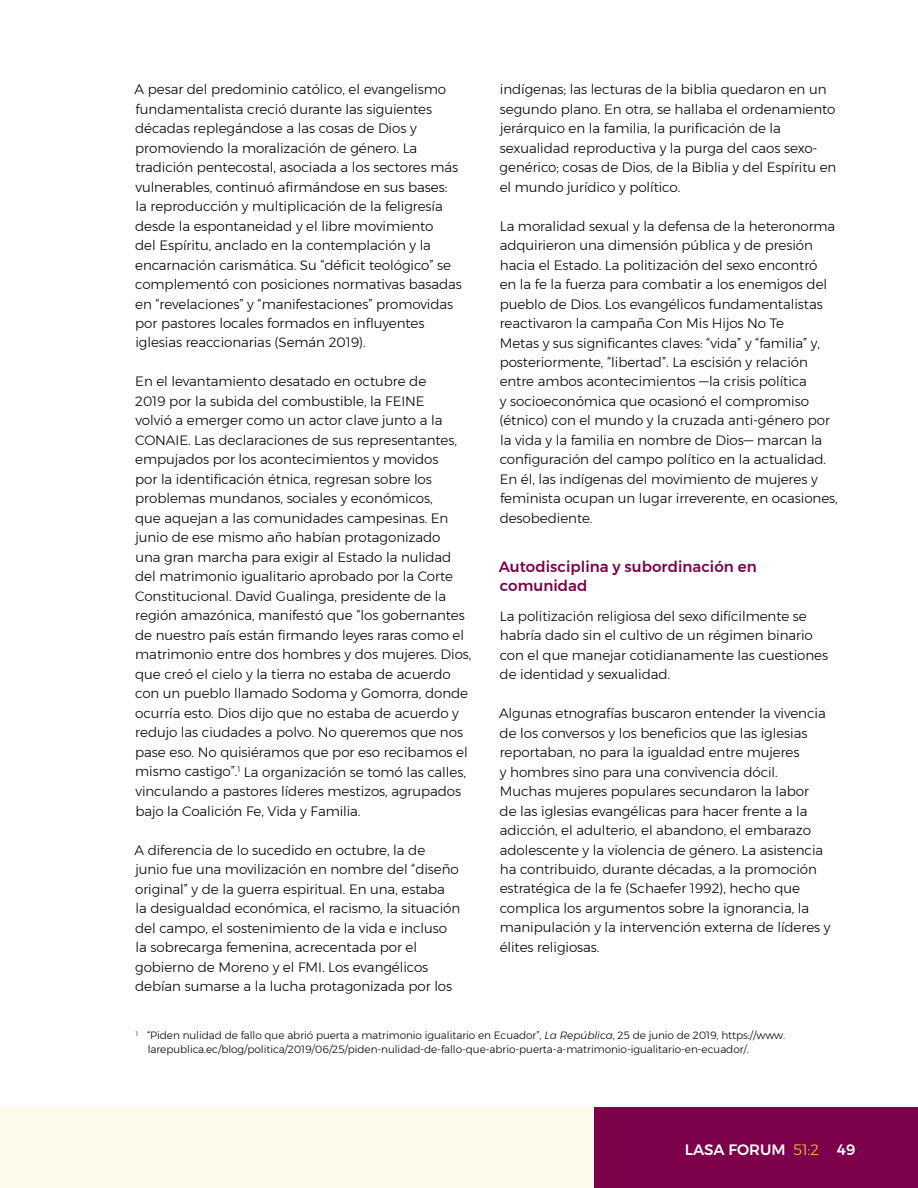
<style>
.page{position:relative;width:918px;height:1188px;background:#fff}
.page>*{position:absolute;margin:0;border:0;box-sizing:border-box;transform-origin:0 0}
.t1{font:500 15px/19.5px "Montserrat";letter-spacing:.005em;color:#7d004a}
.t2{font:500 15px "Montserrat";color:#fff}
.t3{font:300 13.5px/19.5px "Montserrat";letter-spacing:-.005em;color:#000}
.t4{font:300 10.5px/13.5px "Montserrat";letter-spacing:-.005em;color:#000}
.s1{font-style:italic}
.s2{font-weight:300;color:#f7cd36}
</style>
<div class="page">
<div style="left:0;top:1107px;width:594px;height:81px;background:#fefaeb"></div>
<div style="left:594px;top:1107px;width:324px;height:81px;background:#7d004a"></div>
<p class="t3" style="left:135px;top:79px;width:329px">A pesar del predominio católico, el evangelismo fundamentalista creció durante las siguientes décadas replegándose a las cosas de Dios y promoviendo la moralización de género. La tradición pentecostal, asociada a los sectores más vulnerables, continuó afirmándose en sus bases:<br>la reproducción y multiplicación de la feligresía desde la espontaneidad y el libre movimiento<br>del Espíritu, anclado en la contemplación y la encarnación carismática. Su “déficit teológico” se complementó con posiciones normativas basadas en “revelaciones” y “manifestaciones” promovidas por pastores locales formados en influyentes iglesias reaccionarias (Semán 2019).</p>
<p class="t3" style="left:135px;top:372px;width:338px">En el levantamiento desatado en octubre de<br>2019 por la subida del combustible, la FEINE<br>volvió a emerger como un actor clave junto a la CONAIE. Las declaraciones de sus representantes, empujados por los acontecimientos y movidos<br>por la identificación étnica, regresan sobre los problemas mundanos, sociales y económicos,<br>que aquejan a las comunidades campesinas. En junio de ese mismo año habían protagonizado<br>una gran marcha para exigir al Estado la nulidad del matrimonio igualitario aprobado por la Corte Constitucional. David Gualinga, presidente de la región amazónica, manifestó que “los gobernantes de nuestro país están firmando leyes raras como el matrimonio entre dos hombres y dos mujeres. Dios, que creó el cielo y la tierra no estaba de acuerdo con un pueblo llamado Sodoma y Gomorra, donde ocurría esto. Dios dijo que no estaba de acuerdo y redujo las ciudades a polvo. No queremos que nos pase eso. No quisiéramos que por eso recibamos el mismo castigo”.<sup>1</sup> La organización se tomó las calles, vinculando a pastores líderes mestizos, agrupados bajo la Coalición Fe, Vida y Familia.</p>
<p class="t3" style="left:135px;top:840px;width:327px">A diferencia de lo sucedido en octubre, la de junio fue una movilización en nombre del “diseño original” y de la guerra espiritual. En una, estaba<br>la desigualdad económica, el racismo, la situación del campo, el sostenimiento de la vida e incluso la sobrecarga femenina, acrecentada por el gobierno de Moreno y el FMI. Los evangélicos debían sumarse a la lucha protagonizada por los</p>
<p class="t4" style="left:148px;top:1029px;width:639px;text-indent:-12px"><sup>1</sup> “Piden nulidad de fallo que abrió puerta a matrimonio igualitario en Ecuador”, <span class="s1">La República</span>, 25 de junio de 2019, https://www. larepublica.ec/blog/politica/2019/06/25/piden-nulidad-de-fallo-que-abrio-puerta-a-matrimonio-igualitario-en-ecuador/.</p>
<p class="t3" style="left:500px;top:79px;width:338px">indígenas; las lecturas de la biblia quedaron en un segundo plano. En otra, se hallaba el ordenamiento jerárquico en la familia, la purificación de la sexualidad reproductiva y la purga del caos sexo&shy;genérico; cosas de Dios, de la Biblia y del Espíritu en el mundo jurídico y político.</p>
<p class="t3" style="left:500px;top:216px;width:340px">La moralidad sexual y la defensa de la heteronorma adquirieron una dimensión pública y de presión hacia el Estado. La politización del sexo encontró<br>en la fe la fuerza para combatir a los enemigos del pueblo de Dios. Los evangélicos fundamentalistas reactivaron la campaña Con Mis Hijos No Te<br>Metas y sus significantes claves: “vida” y “familia” y, posteriormente, “libertad”. La escisión y relación entre ambos acontecimientos —la crisis política<br>y socioeconómica que ocasionó el compromiso (étnico) con el mundo y la cruzada anti-género por la vida y la familia en nombre de Dios— marcan la configuración del campo político en la actualidad.<br>En él, las indígenas del movimiento de mujeres y feminista ocupan un lugar irreverente, en ocasiones, desobediente.</p>
<p class="t1" style="left:499px;top:557px;width:259px">Autodisciplina y subordinación en comunidad</p>
<p class="t3" style="left:500px;top:606px;width:330px">La politización religiosa del sexo difícilmente se habría dado sin el cultivo de un régimen binario con el que manejar cotidianamente las cuestiones de identidad y sexualidad.</p>
<p class="t3" style="left:499px;top:703px;width:333px">Algunas etnografías buscaron entender la vivencia de los conversos y los beneficios que las iglesias reportaban, no para la igualdad entre mujeres<br>y hombres sino para una convivencia dócil.<br>Muchas mujeres populares secundaron la labor<br>de las iglesias evangélicas para hacer frente a la adicción, el adulterio, el abandono, el embarazo adolescente y la violencia de género. La asistencia ha contribuido, durante décadas, a la promoción estratégica de la fe (Schaefer 1992), hecho que complica los argumentos sobre la ignorancia, la manipulación y la intervención externa de líderes y élites religiosas.</p>
<p class="t2" style="left:685px;top:1138px;width:172px">LASA FORUM <span class="s2">51:2</span> 49</p>
</div>
